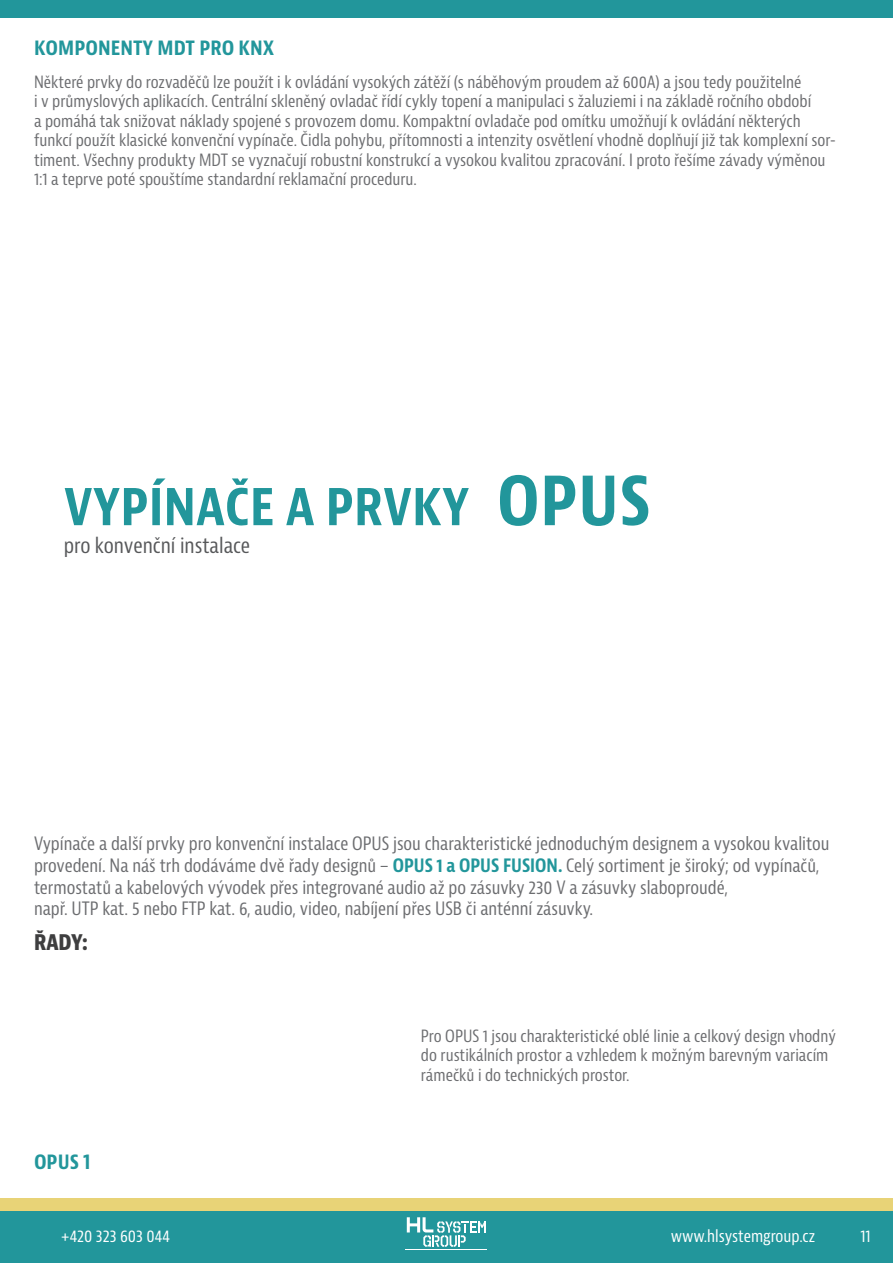
<style>
.page{position:relative;width:893px;height:1263px;background:#fff}
.page>*{position:absolute;margin:0;border:0;box-sizing:border-box;transform-origin:0 0}
.t1{font:700 condensed 54px "Bernina Sans";color:#22969b}
.t2{font:700 condensed 21px "Bernina Sans";color:#22969b}
.t3{font:condensed 21px "Bernina Sans";color:#57585a}
.t4{font:700 condensed 21px "Bernina Sans";color:#3e3e3f}
.t5{font:condensed 18px/21.8px "Bernina Sans";color:#6c6d70}
.t6{font:condensed 16.5px/19.5px "Bernina Sans";color:#6c6d70}
.t7{font:condensed 16.5px "Bernina Sans";letter-spacing:-.005em;color:#fff}
.s1{font-size:72px}
.s2{font-weight:700;color:#22969b}
</style>
<div class="page">
<div style="left:0;top:1211px;width:893px;height:52px;background:#22969b"></div>
<div style="left:0;top:0;width:893px;height:17px;background:#22969b"></div>
<div style="left:0;top:1198px;width:893px;height:13px;background:#e8d377"></div>
<hr style="left:406px;top:1249px;width:81px;height:1px;background:#fff">
<svg style="left:407px;top:1217px;width:79px;height:30px"></svg>
<p class="t2" style="left:34px;top:35px;width:242px">KOMPONENTY MDT PRO KNX</p>
<p class="t6" style="left:34px;top:72px;width:803px">Některé prvky do rozvaděčů lze použít i k ovládání vysokých zátěží (s náběhovým proudem až 600A) a jsou tedy použitelné<br>i v průmyslových aplikacích. Centrální skleněný ovladač řídí cykly topení a manipulaci s žaluziemi i na základě ročního období<br>a pomáhá tak snižovat náklady spojené s provozem domu. Kompaktní ovladače pod omítku umožňují k ovládání některých funkcí použít klasické konvenční vypínače. Čidla pohybu, přítomnosti a intenzity osvětlení vhodně doplňují již tak komplexní sor&shy;timent. Všechny produkty MDT se vyznačují robustní konstrukcí a vysokou kvalitou zpracování. I proto řešíme závady výměnou 1:1 a teprve poté spouštíme standardní reklamační proceduru.</p>
<h1 class="t1" style="left:64px;top:472px;width:589px">VYPÍNAČE A PRVKY <span class="s1">OPUS</span></h1>
<p class="t3" style="left:64px;top:532px;width:188px">pro konvenční instalace</p>
<p class="t5" style="left:34px;top:833px;width:797px">Vypínače a další prvky pro konvenční instalace OPUS jsou charakteristické jednoduchým designem a vysokou kvalitou provedení. Na náš trh dodáváme dvě řady designů – <span class="s2">OPUS 1 a OPUS FUSION.</span> Celý sortiment je široký; od vypínačů, termostatů a kabelových vývodek přes integrované audio až po zásuvky 230 V a zásuvky slaboproudé,<br>např. UTP kat. 5 nebo FTP kat. 6, audio, video, nabíjení přes USB či anténní zásuvky.</p>
<p class="t4" style="left:34px;top:930px;width:56px">ŘADY:</p>
<p class="t2" style="left:34px;top:1149px;width:58px">OPUS 1</p>
<p class="t6" style="left:421px;top:1026px;width:416px">Pro OPUS 1 jsou charakteristické oblé linie a celkový design vhodný do rustikálních prostor a vzhledem k možným barevným variacím rámečků i do technických prostor.</p>
<p class="t7" style="left:61px;top:1226px;width:111px">+420 323 603 044</p>
<p class="t7" style="left:671px;top:1226px;width:146px">www.hlsystemgroup.cz</p>
<p class="t7" style="left:860px;top:1226px;width:12px">11</p>
</div>
